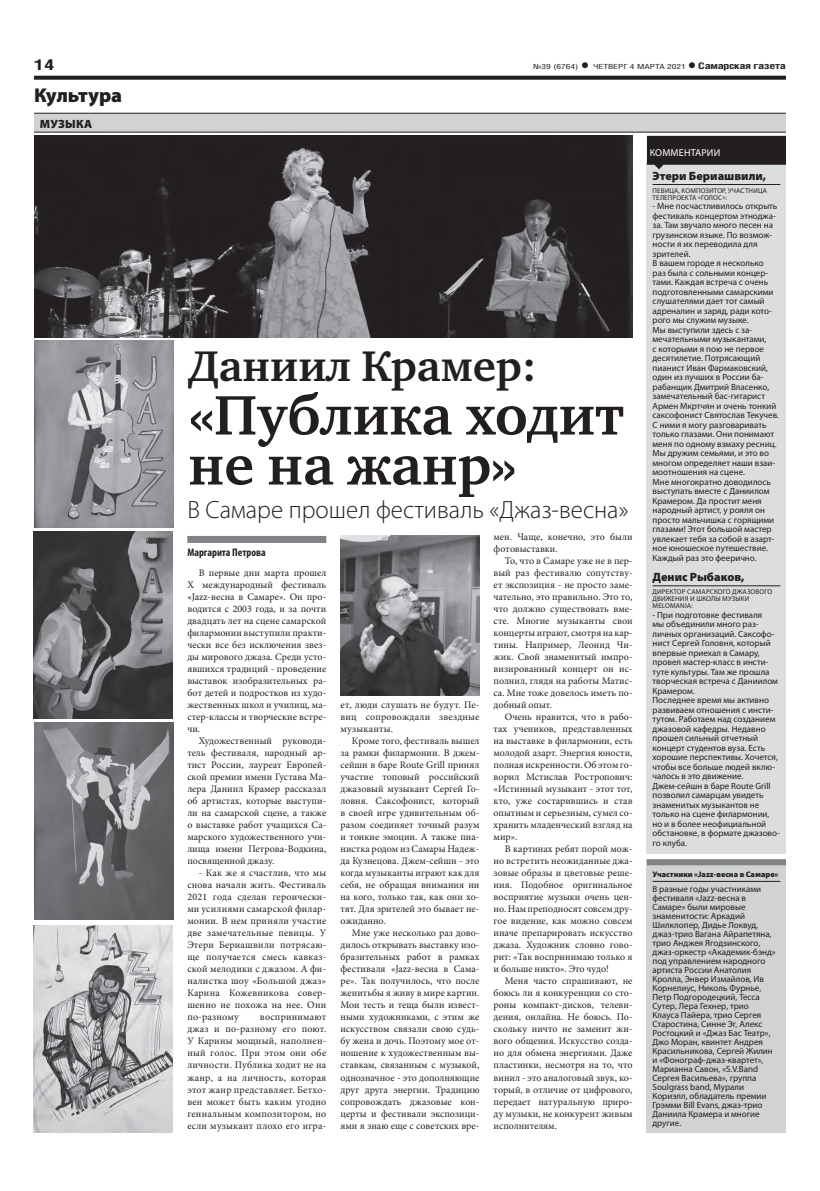
<style>
.page{position:relative;width:820px;height:1191px;background:#fff}
.page>*{position:absolute;margin:0;border:0;box-sizing:border-box;transform-origin:0 0}
.ЗАГОЛОВОК{font:700 57px/50px "Charter C";color:#231f20}
.ЗАГОЛОВОК-2{font:700 44px "Charter C";color:#231f20}
.ПОДЗАГОЛОВОК{font:300 25px "Myriad Pro";color:#231f20}
.КОЛОНТИТУЛ{font:900 20px "Myriad Pro";color:#231f20}
.t1{font:700 15px "Helios Cond";color:#231f20;scale:1.4 1}
.мнение_имя{font:900 12px "Myriad Pro";color:#231f20}
.РУБРИКА{font:900 12px "Myriad Pro";letter-spacing:.02em;color:#231f20}
.АВТОР_чб__копия{font:700 condensed 11px "Myriad Pro";color:#231f20}
.ОСНОВНОЙ{font:10px/12px "Minion Pro";color:#231f20;text-align:justify}
.t2{font:10px "Myriad Pro";letter-spacing:.02em;color:#fff}
.мнение_текст{font:9px/9.5px "Myriad Pro";color:#231f20}
.t3{font:700 9px "Helios Cond";letter-spacing:-.02em;color:#231f20;scale:1.4 1}
.мнение_имя-2{font:900 8px "Myriad Pro";color:#231f20}
.мнение_должность{font:7px/7px "Myriad Pro";letter-spacing:.02em;color:#231f20}
.t4{font:7px "Helios Cond";color:#231f20;scale:1.4 1}
.s1{font-weight:700;font-size:16px}
.s2{font-size:16px}
</style>
<div class="page">
<svg style="left:34px;top:76px;width:751px;height:4px;background:#322f2f"></svg>
<img style="left:34px;top:136px;width:598px;height:202px">
<div style="left:34px;top:113px;width:751px;height:19px;background:#d1d2d4"></div>
<hr style="left:34px;top:113px;width:751px;height:1px;background:#231f20">
<hr style="left:34px;top:132px;width:751px;height:1px;background:#231f20">
<div style="left:187px;top:536px;width:139px;height:7px;background:#808285"></div>
<div style="left:646px;top:859px;width:139px;height:274px;background:#d1d2d4"></div>
<hr style="left:652px;top:881px;width:128px;height:1px;background:#231f20">
<div style="left:646px;top:859px;width:139px;height:6px;background:#808285"></div>
<div style="left:646px;top:161px;width:139px;height:692px;background:#dcdddf"></div>
<hr style="left:652px;top:184px;width:128px;height:1px;background:#231f20">
<hr style="left:652px;top:585px;width:128px;height:1px;background:#231f20">
<svg style="left:646px;top:136px;width:139px;height:33px;background:#3b3738"></svg>
<img style="left:34px;top:531px;width:139px;height:187px">
<img style="left:34px;top:925px;width:139px;height:208px">
<img style="left:34px;top:340px;width:139px;height:187px">
<img style="left:34px;top:722px;width:139px;height:198px">
<img style="left:340px;top:535px;width:139px;height:160px">
<p class="t1" style="left:34px;top:55px;width:16px">14</p>
<p class="t4" style="left:533px;top:63px;width:110px">№39 (6764) <span class="s1">•</span> ЧЕТВЕРГ 4 МАРТА 2021</p>
<p class="t3" style="left:687px;top:61px;width:72px"><span class="s2">•</span> Самарская газета</p>
<p class="КОЛОНТИТУЛ" style="left:34px;top:84px;width:90px">Культура</p>
<p class="РУБРИКА" style="left:40px;top:117px;width:54px">МУЗЫКА</p>
<p class="ЗАГОЛОВОК-2" style="left:188px;top:341px;width:350px">Даниил Крамер:</p>
<p class="ЗАГОЛОВОК" style="left:188px;top:391px;width:437px">«Публика ходит не на жанр»</p>
<p class="ПОДЗАГОЛОВОК" style="left:187px;top:494px;width:442px">В Самаре прошел фестиваль «Джаз-весна»</p>
<p class="АВТОР_чб__копия" style="left:187px;top:546px;width:80px">Маргарита Петрова</p>
<p class="ОСНОВНОЙ" style="left:187px;top:567px;width:140px;text-indent:11px">В первые дни марта прошел Х международный фестиваль «Jazz-весна в Самаре». Он про&shy;водится с 2003 года, и за почти двадцать лет на сцене самарской филармонии выступили практи&shy;чески все без исключения звез&shy;ды мирового джаза. Среди усто&shy;явшихся традиций - проведение выставок изобразительных ра&shy;бот детей и подростков из худо&shy;жественных школ и училищ, ма&shy;стер-классы и творческие встре&shy;чи.</p>
<p class="ОСНОВНОЙ" style="left:187px;top:735px;width:140px;text-indent:11px">Художественный руководи&shy;тель фестиваля, народный ар&shy;тист России, лауреат Европей&shy;ской премии имени Густава Ма&shy;лера Даниил Крамер рассказал об артистах, которые выступи&shy;ли на самарской сцене, а также о выставке работ учащихся Са&shy;марского художественного учи&shy;лища имени Петрова-Водкина, посвященной джазу.</p>
<p class="ОСНОВНОЙ" style="left:187px;top:867px;width:140px;text-indent:11px">- Как же я счастлив, что мы снова начали жить. Фестиваль 2021 года сделан героически&shy;ми усилиями самарской филар&shy;монии. В нем приняли участие две замечательные певицы. У Этери Бериашвили потрясаю&shy;ще получается смесь кавказ&shy;ской мелодики с джазом. А фи&shy;налистка шоу «Большой джаз» Карина Кожевникова совер&shy;шенно не похожа на нее. Они по-разному</p>
<p class="ОСНОВНОЙ" style="left:187px;top:1011px;width:140px;text-indent:73px">воспринимают джаз и по-разному его поют.<br>У Карины мощный, наполнен&shy;ный голос. При этом они обе личности. Публика ходит не на жанр, а на личность, которая этот жанр представляет. Бетхо&shy;вен может быть каким угодно гениальным композитором, но если музыкант плохо его игра-</p>
<p class="ОСНОВНОЙ" style="left:340px;top:699px;width:140px">ет, люди слушать не будут. Пе&shy;виц сопровождали звездные музыканты.</p>
<p class="ОСНОВНОЙ" style="left:340px;top:735px;width:140px;text-indent:11px">Кроме того, фестиваль вышел за рамки филармонии. В джем&shy;сейшн в баре Route Grill принял участие топовый российский джазовый музыкант Сергей Го&shy;ловня. Саксофонист, который в своей игре удивительным об&shy;разом соединяет точный разум и тонкие эмоции. А также пиа&shy;нистка родом из Самары Надеж&shy;да Кузнецова. Джем-сейшн - это когда музыканты играют как для себя, не обращая внимания ни на кого, только так, как они хо&shy;тят. Для зрителей это бывает не&shy;ожиданно.</p>
<p class="ОСНОВНОЙ" style="left:340px;top:927px;width:140px;text-indent:11px">Мне уже несколько раз дово&shy;дилось открывать выставку изо&shy;бразительных работ в рамках фестиваля «Jazz-весна в Сама&shy;ре». Так получилось, что после женитьбы я живу в мире картин.<br>Мои тесть и теща были извест&shy;ными художниками, с этим же искусством связали свою судь&shy;бу жена и дочь. Поэтому мое от&shy;ношение к художественным вы&shy;ставкам, связанным с музыкой, однозначное - это дополняющие друг друга энергии. Традицию сопровождать джазовые кон&shy;церты и фестивали экспозици&shy;ями я знаю еще с советских вре-</p>
<p class="ОСНОВНОЙ" style="left:493px;top:531px;width:140px">мен. Чаще, конечно, это были фотовыставки.</p>
<p class="ОСНОВНОЙ" style="left:493px;top:555px;width:140px;text-indent:11px">То, что в Самаре уже не в пер&shy;вый раз фестивалю сопутству&shy;ет экспозиция - не просто заме&shy;чательно, это правильно. Это то, что должно существовать вме&shy;сте. Многие музыканты свои концерты играют, смотря на кар&shy;тины. Например, Леонид Чи&shy;жик. Свой знаменитый импро&shy;визированный концерт он ис&shy;полнил, глядя на работы Матис&shy;са. Мне тоже довелось иметь по&shy;добный опыт.</p>
<p class="ОСНОВНОЙ" style="left:493px;top:711px;width:140px;text-indent:11px">Очень нравится, что в рабо&shy;тах учеников, представленных на выставке в филармонии, есть молодой азарт. Энергия юности, полная искренности. Об этом го&shy;ворил Мстислав Ростропович: «Истинный музыкант - этот тот, кто, уже состарившись и став опытным и серьезным, сумел со&shy;хранить младенческий взгляд на мир».</p>
<p class="ОСНОВНОЙ" style="left:493px;top:843px;width:140px;text-indent:11px">В картинах ребят порой мож&shy;но встретить неожиданные джа&shy;зовые образы и цветовые реше&shy;ния. Подобное оригинальное восприятие музыки очень цен&shy;но. Нам преподносят совсем дру&shy;гое видение, как можно совсем иначе препарировать искусство джаза. Художник словно гово&shy;рит: «Так воспринимаю только я и больше никто». Это чудо!</p>
<p class="ОСНОВНОЙ" style="left:493px;top:975px;width:140px;text-indent:11px">Меня часто спрашивают, не боюсь ли я конкуренции со сто&shy;роны компакт-дисков, телеви&shy;дения, онлайна. Не боюсь. По&shy;скольку ничто не заменит жи&shy;вого общения. Искусство созда&shy;но для обмена энергиями. Даже пластинки, несмотря на то, что винил - это аналоговый звук, ко&shy;торый, в отличие от цифрового, передает натуральную приро&shy;ду музыки, не конкурент живым исполнителям.</p>
<p class="t2" style="left:649px;top:147px;width:72px">КОММЕНТАРИИ</p>
<p class="мнение_имя" style="left:652px;top:169px;width:115px">Этери Бериашвили,</p>
<p class="мнение_должность" style="left:652px;top:187px;width:116px">ПЕВИЦА, КОМПОЗИТОР, УЧАСТНИЦА<br>ТЕЛЕПРОЕКТА «ГОЛОС»:</p>
<p class="мнение_текст" style="left:652px;top:201px;width:126px">- Мне посчастливилось открыть фестиваль концертом этноджа&shy;за. Там звучало много песен на грузинском языке. По возмож&shy;ности я их переводила для зрителей.</p>
<p class="мнение_текст" style="left:652px;top:258px;width:122px">В вашем городе я несколько раз была с сольными концер&shy;тами. Каждая встреча с очень подготовленными самарскими слушателями дает тот самый адреналин и заряд, ради кото&shy;рого мы служим музыке.</p>
<p class="мнение_текст" style="left:652px;top:325px;width:128px">Мы выступили здесь с за&shy;мечательными музыкантами,<br>с которыми я пою не первое десятилетие. Потрясающий пианист Иван Фармаковский, один из лучших в России ба&shy;рабанщик Дмитрий Власенко, замечательный бас-гитарист<br>Армен Мкртчян и очень тонкий саксофонист Святослав Текучев.<br>С ними я могу разговаривать только глазами. Они понимают меня по одному взмаху ресниц.<br>Мы дружим семьями, и это во многом определяет наши взаи&shy;моотношения на сцене.</p>
<p class="мнение_текст" style="left:652px;top:477px;width:123px">Мне многократно доводилось выступать вместе с Даниилом<br>Крамером. Да простит меня народный артист, у рояля он просто мальчишка с горящими глазами! Этот большой мастер увлекает тебя за собой в азарт&shy;ное юношеское путешествие.<br>Каждый раз это феерично.</p>
<p class="мнение_имя" style="left:652px;top:570px;width:94px">Денис Рыбаков,</p>
<p class="мнение_должность" style="left:652px;top:588px;width:121px">ДИРЕКТОР САМАРСКОГО ДЖАЗОВОГО<br>ДВИЖЕНИЯ И ШКОЛЫ МУЗЫКИ<br>MELOMANIA:</p>
<p class="мнение_текст" style="left:652px;top:609px;width:127px">- При подготовке фестиваля<br>мы объединили много раз&shy;личных организаций. Саксофо&shy;нист Сергей Головня, который впервые приехал в Самару, провел мастер-класс в инсти&shy;туте культуры. Там же прошла творческая встреча с Даниилом<br>Крамером.</p>
<p class="мнение_текст" style="left:652px;top:695px;width:127px">Последнее время мы активно развиваем отношения с инсти&shy;тутом. Работаем над созданием джазовой кафедры. Недавно прошел сильный отчетный концерт студентов вуза. Есть хорошие перспективы. Хочется, чтобы все больше людей вклю&shy;чалось в это движение.</p>
<p class="мнение_текст" style="left:652px;top:780px;width:129px">Джем-сейшн в баре Route Grill позволил самарцам увидеть знаменитых музыкантов не только на сцене филармонии, но и в более неофициальной обстановке, в формате джазово&shy;го клуба.</p>
<p class="мнение_имя-2" style="left:652px;top:869px;width:127px">Участники «Jazz-весна в Самаре»</p>
<p class="мнение_текст" style="left:652px;top:884px;width:125px;line-height:9px">В разные годы участниками фестиваля «Jazz-весна в<br>Самаре» были мировые знаменитости: Аркадий<br>Шилклопер, Дидье Локвуд, джаз-трио Вагана Айрапетяна, трио Анджея Ягодзинского, джаз-оркестр «Академик-бэнд» под управлением народного артиста России Анатолия<br>Кролла, Энвер Измайлов, Ив<br>Корнелиус, Николь Фурнье,<br>Петр Подгородецкий, Тесса<br>Сутер, Лера Гехнер, трио<br>Клауса Пайера, трио Сергея<br>Старостина, Синне Эг, Алекс<br>Ростоцкий и «Джаз Бас Театр»,<br>Джо Моран, квинтет Андрея<br>Красильникова, Сергей Жилин и «Фонограф-джаз-квартет»,<br>Марианна Савон, «S.V.Band<br>Сергея Васильева», группа<br>Soulgrass band, Мурали<br>Кориэлл, обладатель премии<br>Грэмми Bill Evans, джаз-трио<br>Даниила Крамера и многие другие.</p>
</div>
